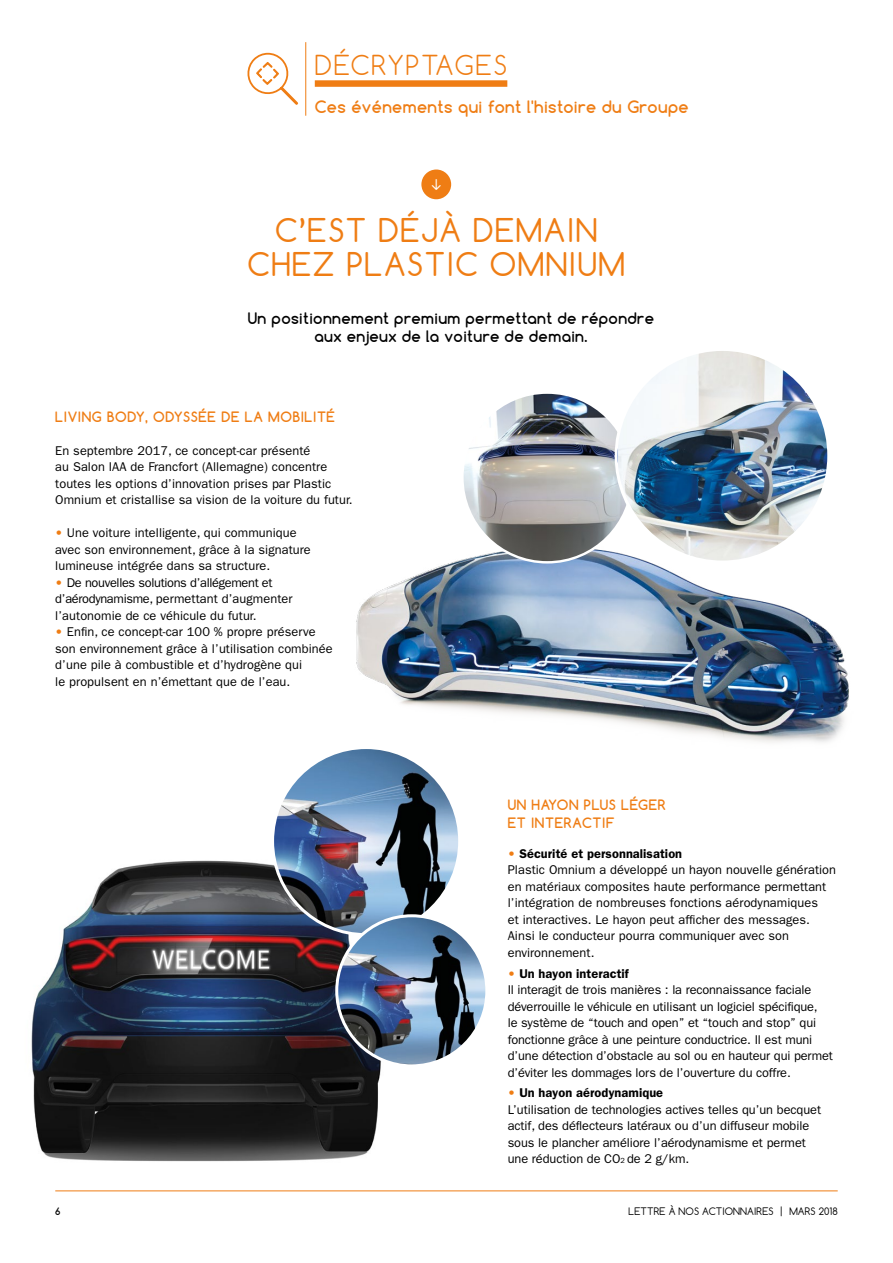
<style>
.page{position:relative;width:893px;height:1263px;background:#fff}
.page>*{position:absolute;margin:0;border:0;box-sizing:border-box;transform-origin:0 0}
.t1{font:30.75px/34px "Comfortaa";letter-spacing:.05em;color:#ef7d14;text-align:center}
.t2{font:300 25.95px "Comfortaa";letter-spacing:.075em;color:#ef7d14}
.t3{font:700 16.2px "Comfortaa";letter-spacing:.025em;color:#ef7d14}
.t4{font:700 15px/18px "Comfortaa";letter-spacing:.025em;color:#000;text-align:center}
.t5{font:700 13.5px/18px "Comfortaa";letter-spacing:.05em;color:#ef7d14}
.t6{font:12.75px/16.5px "ITC Franklin Gothic Std";letter-spacing:.005em;color:#000}
.t7{font:9.75px "Comfortaa";letter-spacing:.01em;color:#000}
.t8{font:700 9.75px "Comfortaa";color:#000}
.s1{font-family:"ITC Franklin Gothic Std Hvy";color:#ef7d14}
.s2{font-weight:600}
.s3{font-size:7.5px}
</style>
<div class="page">
<div style="left:315px;top:80px;width:192px;height:7px;background:#ef7d14"></div>
<hr style="left:305px;top:42px;width:1px;height:74px;background:#ef7d14">
<div style="left:421px;top:169px;width:30px;height:30px;background:#ef7d14;border-radius:50%"></div>
<svg style="left:247px;top:52px;width:52px;height:52px"></svg>
<img style="left:356px;top:559px;width:493px;height:184px">
<img style="left:462px;top:394px;width:156px;height:168px">
<img style="left:31px;top:860px;width:350px;height:302px">
<img style="left:273px;top:747px;width:187px;height:188px;border-radius:94px">
<img style="left:337px;top:916px;width:150px;height:150px;border-radius:75px">
<div style="left:335px;top:914px;width:153px;height:153px;border:3px solid #fff;border-radius:50%"></div>
<img style="left:618px;top:352px;width:211px;height:210px">
<hr style="left:55px;top:1190px;width:783px;height:1px;background:#ef7d14">
<h2 class="t2" style="left:315px;top:49px;width:194px">DÉCRYPTAGES</h2>
<p class="t3" style="left:315px;top:96px;width:375px">Ces événements qui font l'histoire du Groupe</p>
<h1 class="t1" style="left:248px;top:213px;width:379px">C’EST DÉJÀ DEMAIN<br>CHEZ PLASTIC OMNIUM</h1>
<p class="t4" style="left:248px;top:309px;width:408px">Un positionnement premium permettant de répondre aux enjeux de la voiture de demain.</p>
<p class="t5" style="left:55px;top:407px;width:281px">LIVING BODY, ODYSSÉE DE LA MOBILITÉ</p>
<p class="t6" style="left:55px;top:442px;width:299px">En septembre 2017, ce concept-car présenté<br>au Salon IAA de Francfort (Allemagne) concentre toutes les options d’innovation prises par Plastic Omnium et cristallise sa vision de la voiture du futur.</p>
<p class="t6" style="left:55px;top:525px;width:257px"><span class="s1">•</span> Une voiture intelligente, qui communique avec son environnement, grâce à la signature lumineuse intégrée dans sa structure.</p>
<p class="t6" style="left:55px;top:574px;width:239px"><span class="s1">•</span> De nouvelles solutions d’allégement et d’aérodynamisme, permettant d’augmenter l’autonomie de ce véhicule du futur.</p>
<p class="t6" style="left:55px;top:624px;width:279px"><span class="s1">•</span> Enfin, ce concept-car 100 % propre préserve son environnement grâce à l’utilisation combinée d’une pile à combustible et d’hydrogène qui<br>le propulsent en n’émettant que de l’eau.</p>
<p class="t5" style="left:508px;top:795px;width:160px">UN HAYON PLUS LÉGER<br>ET INTERACTIF</p>
<p class="t6" style="left:508px;top:845px;width:330px"><span class="s1">•</span> <span class="s2">Sécurité et personnalisation<br></span>Plastic Omnium a développé un hayon nouvelle génération en matériaux composites haute performance permettant l’intégration de nombreuses fonctions aérodynamiques<br>et interactives. Le hayon peut afficher des messages.<br>Ainsi le conducteur pourra communiquer avec son environnement.</p>
<p class="t6" style="left:508px;top:965px;width:327px"><span class="s1">•</span> <span class="s2">Un hayon interactif<br></span>Il interagit de trois manières : la reconnaissance faciale déverrouille le véhicule en utilisant un logiciel spécifique,<br>le système de “touch and open” et “touch and stop” qui fonctionne grâce à une peinture conductrice. Il est muni d’une détection d’obstacle au sol ou en hauteur qui permet d’éviter les dommages lors de l’ouverture du coffre.</p>
<p class="t6" style="left:508px;top:1085px;width:315px"><span class="s1">•</span> <span class="s2">Un hayon aérodynamique<br></span>L’utilisation de technologies actives telles qu’un becquet actif, des déflecteurs latéraux ou d’un diffuseur mobile sous le plancher améliore l’aérodynamisme et permet une réduction de CO<span class="s3">2</span> de 2 g/km.</p>
<p class="t8" style="left:55px;top:1205px;width:7px">6</p>
<p class="t7" style="left:629px;top:1205px;width:211px">LETTRE À NOS ACTIONNAIRES | MARS 2018</p>
</div>
